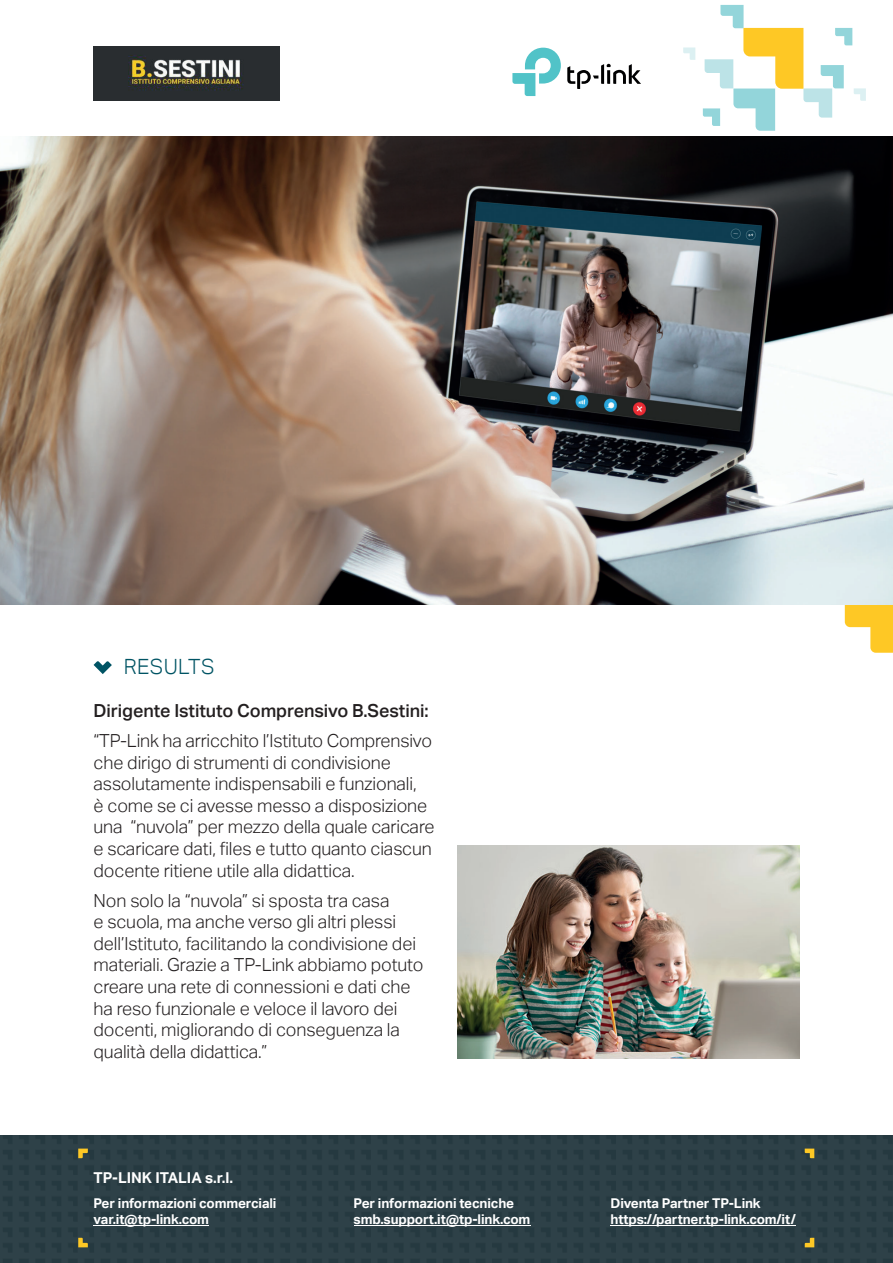
<style>
.page{position:relative;width:893px;height:1263px;background:#fff}
.page>*{position:absolute;margin:0;border:0;box-sizing:border-box;transform-origin:0 0}
.t1{font:21px "TP Link Aktiv Light";letter-spacing:.02em;color:#005464}
.t2{font:18px/21.6px "TP Link Aktiv Light";letter-spacing:-.005em;color:#231f20}
.t3{font:18px "TP Link Aktiv Medium";letter-spacing:-.005em;color:#231f20}
.t4{font:15px "TP Link Aktiv Bold";color:#fff}
.t5{font:13.5px/16.2px "TP Link Aktiv Bold";letter-spacing:-.01em;color:#fff}
</style>
<div class="page">
<img style="left:0;top:1135px;width:459px;height:128px">
<img style="left:459px;top:1135px;width:434px;height:128px">
<svg style="left:78px;top:1149px;width:10px;height:9px"></svg>
<svg style="left:78px;top:1238px;width:10px;height:9px"></svg>
<svg style="left:805px;top:1238px;width:9px;height:9px"></svg>
<svg style="left:805px;top:1149px;width:9px;height:9px"></svg>
<svg style="left:683px;top:48px;width:12px;height:12px"></svg>
<svg style="left:703px;top:5px;width:163px;height:126px"></svg>
<svg style="left:567px;top:64px;width:74px;height:25px"></svg>
<svg style="left:512px;top:48px;width:49px;height:48px"></svg>
<img style="left:94px;top:47px;width:185px;height:53px">
<svg style="left:94px;top:661px;width:18px;height:13px"></svg>
<hr style="left:94px;top:1225px;width:115px;height:1px;background:#fff">
<hr style="left:610px;top:1225px;width:186px;height:1px;background:#fff">
<hr style="left:354px;top:1225px;width:176px;height:1px;background:#fff">
<img style="left:457px;top:845px;width:342px;height:214px">
<svg style="left:845px;top:604px;width:48px;height:49px"></svg>
<img style="left:0;top:136px;width:893px;height:468px">
<p class="t1" style="left:124px;top:652px;width:92px">RESULTS</p>
<p class="t3" style="left:94px;top:698px;width:336px">Dirigente Istituto Comprensivo B.Sestini:</p>
<p class="t2" style="left:94px;top:729px;width:342px">“TP-Link ha arricchito l’Istituto Comprensivo che dirigo di strumenti di condivisione assolutamente indispensabili e funzionali,<br>è come se ci avesse messo a disposizione una “nuvola” per mezzo della quale caricare e scaricare dati, files e tutto quanto ciascun docente ritiene utile alla didattica.</p>
<p class="t2" style="left:94px;top:889px;width:331px">Non solo la “nuvola” si sposta tra casa<br>e scuola, ma anche verso gli altri plessi dell’Istituto, facilitando la condivisione dei materiali. Grazie a TP-Link abbiamo potuto creare una rete di connessioni e dati che ha reso funzionale e veloce il lavoro dei docenti, migliorando di conseguenza la qualità della didattica.”</p>
<p class="t4" style="left:94px;top:1168px;width:141px">TP-LINK ITALIA s.r.l.</p>
<p class="t5" style="left:94px;top:1195px;width:184px">Per informazioni commerciali var.it@tp-link.com</p>
<p class="t5" style="left:610px;top:1195px;width:187px">Diventa Partner TP-Link https://partner.tp-link.com/it/</p>
<p class="t5" style="left:354px;top:1195px;width:178px">Per informazioni tecniche smb.support.it@tp-link.com</p>
</div>
